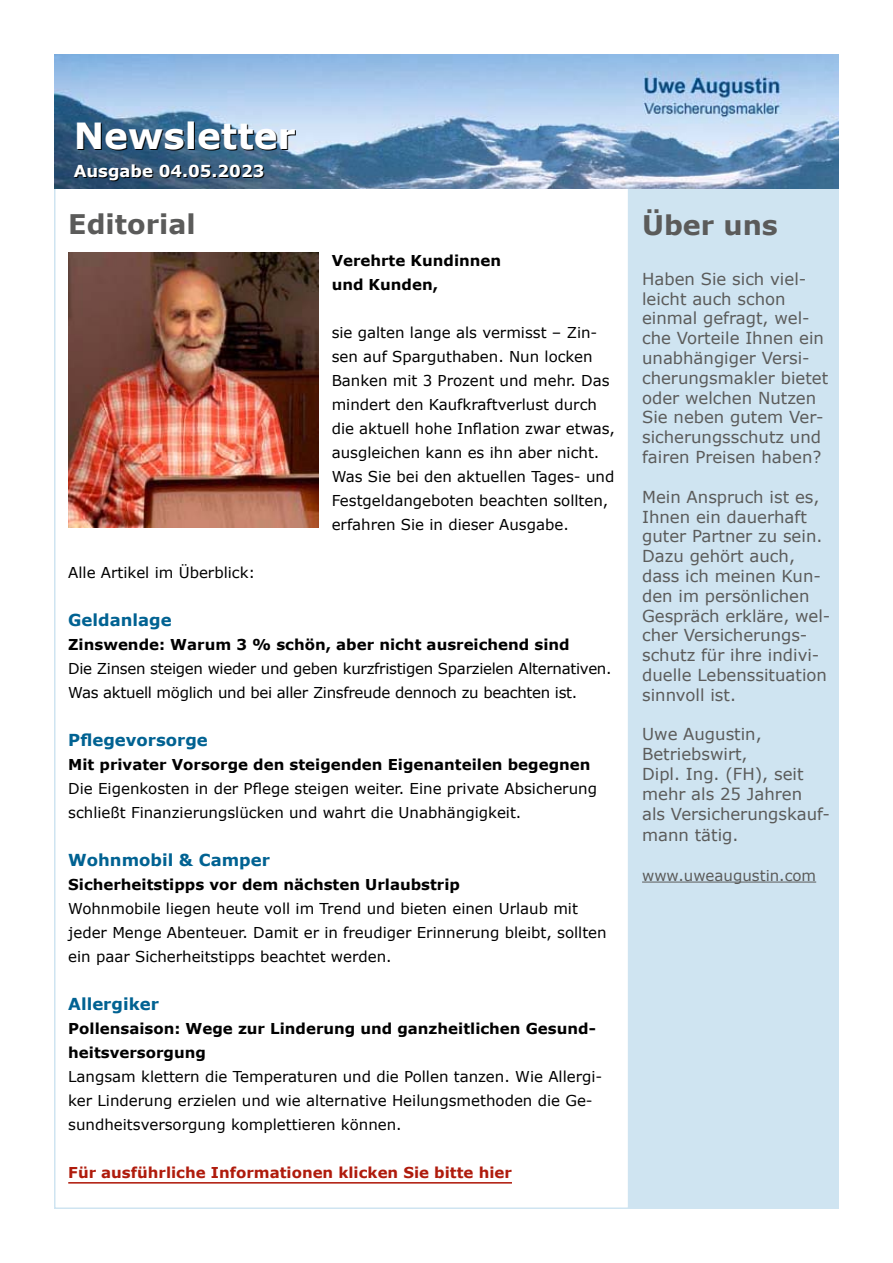
<style>
.page{position:relative;width:893px;height:1263px;background:#fff}
.page>*{position:absolute;margin:0;border:0;box-sizing:border-box;transform-origin:0 0}
.t1{font:700 36px "Verdana";color:#fff}
.t2{font:700 27px "Verdana";color:#5b5b5a}
.t3{font:16.5px/19.8px "Verdana";color:#5b5b5a}
.t4{font:700 16.5px "Verdana";color:#006292}
.t5{font:700 16.5px "Verdana";color:#fff}
.t6{font:15px/24px "Verdana";color:#000}
.t7{font:700 15px/24px "Verdana";color:#000}
.t8{font:15px/24px "Verdana";letter-spacing:-.02em;color:#000}
.t9{font:700 15px "Verdana";color:#af1b0c}
.t10{font:15px "Verdana";color:#5b5b5a}
</style>
<div class="page">
<hr style="left:68px;top:1182px;width:444px;height:1px;background:#af1b0c">
<div style="left:629px;top:189px;width:210px;height:1020px;background:#cfe4f1"></div>
<hr style="left:642px;top:882px;width:174px;height:1px;background:#5b5b5a">
<img style="left:54px;top:54px;width:785px;height:135px">
<img style="left:68px;top:252px;width:251px;height:275px">
<h1 class="t1" style="left:74px;top:110px;width:223px">Newsletter</h1>
<p class="t5" style="left:74px;top:160px;width:192px">Ausgabe 04.05.2023</p>
<h2 class="t2" style="left:68px;top:205px;width:129px">Editorial</h2>
<p class="t7" style="left:332px;top:248px;width:171px">Verehrte Kundinnen und Kunden,</p>
<p class="t6" style="left:332px;top:321px;width:285px">sie galten lange als vermisst – Zin&shy;sen auf Sparguthaben. Nun locken Banken mit 3 Prozent und mehr. Das mindert den Kaufkraftverlust durch die aktuell hohe Inflation zwar etwas, ausgleichen kann es ihn aber nicht.<br>Was Sie bei den aktuellen Tages- und Festgeldangeboten beachten sollten, erfahren Sie in dieser Ausgabe.</p>
<p class="t6" style="left:68px;top:561px;width:189px">Alle Artikel im Überblick:</p>
<p class="t4" style="left:68px;top:608px;width:105px">Geldanlage</p>
<p class="t7" style="left:68px;top:632px;width:503px">Zinswende: Warum 3 % schön, aber nicht ausreichend sind</p>
<p class="t8" style="left:68px;top:657px;width:545px">Die Zinsen steigen wieder und geben kurzfristigen Sparzielen Alternativen.<br>Was aktuell möglich und bei aller Zinsfreude dennoch zu beachten ist.</p>
<p class="t4" style="left:68px;top:728px;width:141px">Pflegevorsorge</p>
<p class="t7" style="left:68px;top:752px;width:524px">Mit privater Vorsorge den steigenden Eigenanteilen begegnen</p>
<p class="t6" style="left:68px;top:777px;width:530px">Die Eigenkosten in der Pflege steigen weiter. Eine private Absicherung schließt Finanzierungslücken und wahrt die Unabhängigkeit.</p>
<p class="t4" style="left:68px;top:848px;width:203px">Wohnmobil &amp; Camper</p>
<p class="t7" style="left:68px;top:872px;width:393px">Sicherheitstipps vor dem nächsten Urlaubstrip</p>
<p class="t6" style="left:68px;top:897px;width:540px">Wohnmobile liegen heute voll im Trend und bieten einen Urlaub mit jeder Menge Abenteuer. Damit er in freudiger Erinnerung bleibt, sollten ein paar Sicherheitstipps beachtet werden.</p>
<p class="t4" style="left:68px;top:992px;width:92px">Allergiker</p>
<p class="t7" style="left:68px;top:1016px;width:529px">Pollensaison: Wege zur Linderung und ganzheitlichen Gesund&shy;heitsversorgung</p>
<p class="t6" style="left:68px;top:1065px;width:536px">Langsam klettern die Temperaturen und die Pollen tanzen. Wie Allergi&shy;ker Linderung erzielen und wie alternative Heilungsmethoden die Ge&shy;sundheitsversorgung komplettieren können.</p>
<p class="t9" style="left:68px;top:1162px;width:445px">Für ausführliche Informationen klicken Sie bitte hier</p>
<h2 class="t2" style="left:642px;top:206px;width:137px">Über uns</h2>
<p class="t3" style="left:642px;top:269px;width:188px">Haben Sie sich viel&shy;leicht auch schon einmal gefragt, wel&shy;che Vorteile Ihnen ein unabhängiger Versi&shy;cherungsmakler bietet oder welchen Nutzen<br>Sie neben gutem Ver&shy;sicherungsschutz und fairen Preisen haben?</p>
<p class="t3" style="left:642px;top:487px;width:190px">Mein Anspruch ist es,<br>Ihnen ein dauerhaft guter Partner zu sein.<br>Dazu gehört auch, dass ich meinen Kun&shy;den im persönlichen<br>Gespräch erkläre, wel&shy;cher Versicherungs&shy;schutz für ihre indivi&shy;duelle Lebenssituation sinnvoll ist.</p>
<p class="t3" style="left:642px;top:724px;width:189px">Uwe Augustin,<br>Betriebswirt,<br>Dipl. Ing. (FH), seit mehr als 25 Jahren<br>als Versicherungskauf-</p>
<p class="t3" style="left:642px;top:825px;width:98px">mann tätig.</p>
<p class="t10" style="left:642px;top:865px;width:176px">www.uweaugustin.com</p>
</div>
